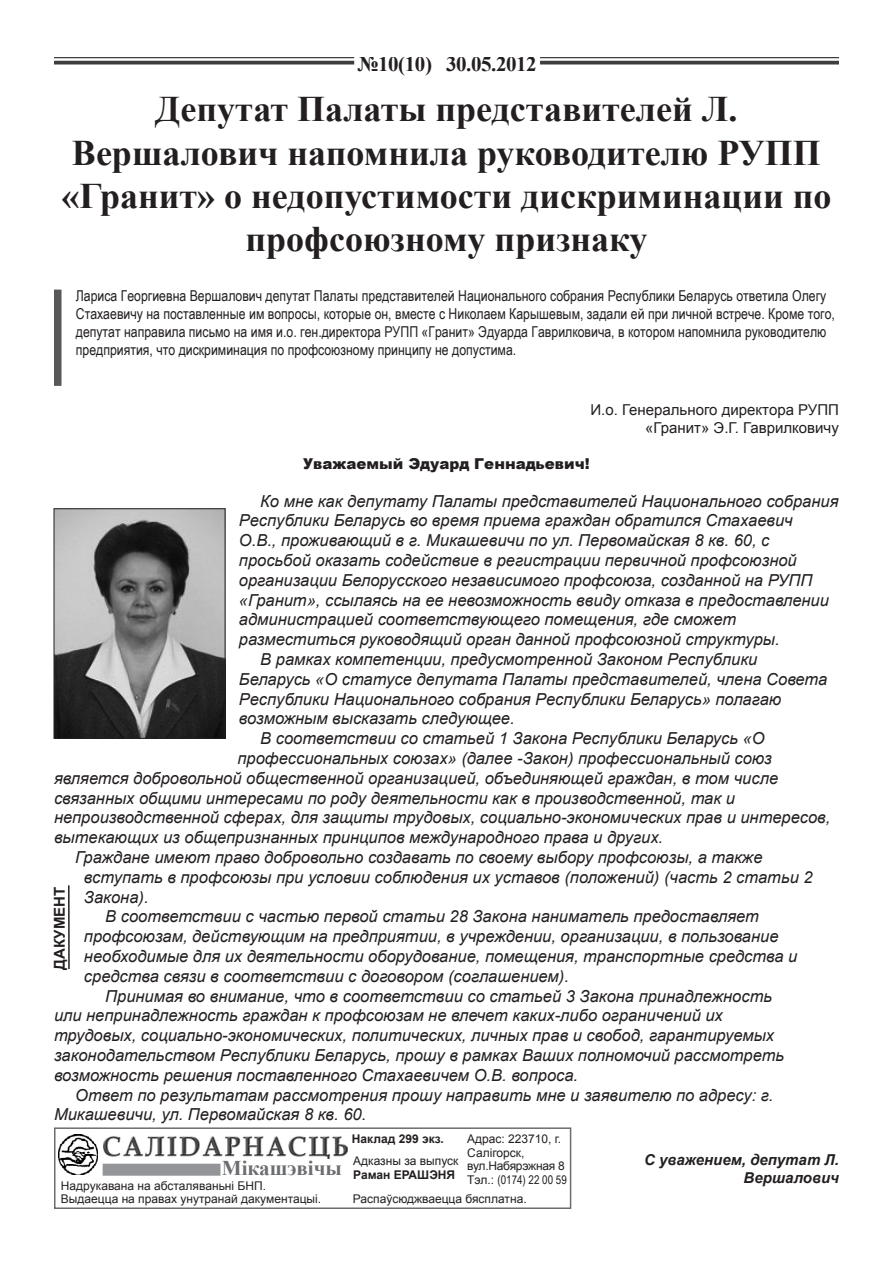
<style>
.page{position:relative;width:893px;height:1263px;background:#fff}
.page>*{position:absolute;margin:0;border:0;box-sizing:border-box;transform-origin:0 0}
.t1{font:700 36px/43.2px "Times New Roman";color:#231f20;text-align:center}
.t2{font:700 21px "Times New Roman";letter-spacing:-.02em;color:#231f20}
.t3{font:700 21px "Times New Roman";color:#6c6d70}
.t4{font:italic 16.5px/19.8px "Arial";color:#231f20}
.t5{font:15px/18px "Arial Narrow";color:#231f20}
.t6{font:15px "Arial";color:#231f20}
.t7{font:italic 700 15px/18px "Arial";color:#231f20;text-align:right}
.t8{font:900 15px "Arial";color:#231f20}
.t9{font:700 15px "Arial";color:#231f20}
.t10{font:12px/13.5px "Arial";color:#231f20}
.t11{font:700 12px "Arial";color:#231f20}
.t12{font:12px "Arial Narrow";color:#231f20}
.t13{font:12px "Arial";letter-spacing:-.02em;color:#231f20}
.s1{font-family:"Arial"}
</style>
<div class="page">
<div style="left:54px;top:1127px;width:517px;height:82px;border:2px solid #6c6d70"></div>
<img style="left:103px;top:1136px;width:244px;height:23px">
<img style="left:59px;top:1134px;width:38px;height:40px">
<div style="left:103px;top:1164px;width:117px;height:12px;background:#939598"></div>
<hr style="left:54px;top:57px;width:785px;height:1px;background:#3e3e3f">
<svg style="left:54px;top:61px;width:785px;height:4px;background:#565657"></svg>
<div style="left:356px;top:56px;width:182px;height:21px;background:#fff"></div>
<div style="left:54px;top:290px;width:8px;height:96px;background:#57585a"></div>
<hr style="left:68px;top:885px;width:2px;height:84px;background:#231f20">
<img style="left:56px;top:510px;width:167px;height:227px">
<div style="left:54px;top:508px;width:171px;height:231px;border:1px solid #231f20"></div>
<p class="t2" style="left:357px;top:50px;width:181px">№10(10) 30.05.2012</p>
<p class="t1" style="left:61px;top:87px;width:772px">Депутат Палаты представителей Л.<br>Вершалович напомнила руководителю РУПП «Гранит» о недопустимости дискриминации по профсоюзному признаку</p>
<p class="t5" style="left:76px;top:286px;width:761px">Лариса Георгиевна Вершалович депутат Палаты представителей Национального собрания Республики Беларусь ответила Олегу Стахаевичу на поставленные им вопросы, которые он, вместе с Николаем Карышевым, задали ей при личной встрече. Кроме того, депутат направила письмо на имя и.о. ген.директора РУПП «Гранит» Эдуарда Гаврилковича, в котором напомнила руководителю предприятия, что дискриминация по профсоюзному принципу не допустима.</p>
<p class="t6" style="left:590px;top:400px;width:250px">И.о. Генерального директора РУПП</p>
<p class="t6" style="left:645px;top:418px;width:195px">«Гранит» Э.Г. Гаврилковичу</p>
<p class="t8" style="left:303px;top:452px;width:288px">Уважаемый Эдуард Геннадьевич!</p>
<p class="t4" style="left:239px;top:491px;width:601px;text-indent:21px">Ко мне как депутату Палаты представителей Национального собрания Республики Беларусь во время приема граждан обратился Стахаевич<br>О.В., проживающий в г. Микашевичи по ул. Первомайская 8 кв. 60, с просьбой оказать содействие в регистрации первичной профсоюзной организации Белорусского независимого профсоюза, созданной на РУПП «Гранит», ссылаясь на ее невозможность ввиду отказа в предоставлении администрацией соответствующего помещения, где сможет разместиться руководящий орган данной профсоюзной структуры.</p>
<p class="t4" style="left:239px;top:649px;width:590px;text-indent:21px">В рамках компетенции, предусмотренной Законом Республики Беларусь «О статусе депутата Палаты представителей, члена Совета Республики Национального собрания Республики Беларусь» полагаю возможным высказать следующее.</p>
<p class="t4" style="left:260px;top:729px;width:506px">В соответствии со статьей 1 Закона Республики Беларусь «О</p>
<p class="t4" style="left:237px;top:748px;width:536px">профессиональных союзах» (далее -Закон) профессиональный союз</p>
<p class="t4" style="left:54px;top:768px;width:726px">является добровольной общественной организацией, объединяющей граждан, в том числе</p>
<p class="t4" style="left:54px;top:788px;width:682px">связанных общими интересами по роду деятельности как в производственной, так и</p>
<p class="t4" style="left:54px;top:808px;width:778px">непроизводственной сферах, для защиты трудовых, социально-экономических прав и интересов,</p>
<p class="t4" style="left:54px;top:828px;width:611px">вытекающих из общепризнанных принципов международного права и других.</p>
<p class="t4" style="left:84px;top:847px;width:730px;text-indent:-9px">Граждане имеют право добровольно создавать по своему выбору профсоюзы, а также вступать в профсоюзы при условии соблюдения их уставов (положений) (часть 2 статьи 2<br>Закона).</p>
<p class="t4" style="left:84px;top:907px;width:715px;text-indent:21px">В соответствии с частью первой статьи 28 Закона наниматель предоставляет профсоюзам, действующим на предприятии, в учреждении, организации, в пользование необходимые для их деятельности оборудование, помещения, транспортные средства и средства связи в соответствии с договором (соглашением).</p>
<p class="t4" style="left:54px;top:986px;width:732px;text-indent:51px">Принимая во внимание, что в соответствии со статьей 3 Закона принадлежность или непринадлежность граждан к профсоюзам не влечет каких-либо ограничений их трудовых, социально-экономических, политических, личных прав и свобод, гарантируемых законодательством Республики Беларусь, прошу в рамках Ваших полномочий рассмотреть возможность решения поставленного Стахаевичем О.В. вопроса.</p>
<p class="t4" style="left:54px;top:1085px;width:721px;text-indent:21px">Ответ по результатам рассмотрения прошу направить мне и заявителю по адресу: г.<br>Микашевичи, ул. Первомайская 8 кв. 60.</p>
<p class="t9" style="left:50px;top:969px;width:84px;rotate:-90deg">ДАКУМЕНТ</p>
<p class="t3" style="left:222px;top:1153px;width:122px">Мікашэвічы</p>
<p class="t10" style="left:61px;top:1179px;width:262px">Надрукавана на абсталяваньні БНП.<br>Выдаецца на правах унутранай дакументацыі.</p>
<p class="t11" style="left:352px;top:1131px;width:94px">Наклад 299 экз.</p>
<p class="t10" style="left:467px;top:1132px;width:95px">Адрас: 223710, г.<br>Салігорск,</p>
<p class="t13" style="left:467px;top:1158px;width:99px">вул.Набярэжная 8</p>
<p class="t12" style="left:467px;top:1170px;width:101px"><span class="s1">Тэл.:</span> (0174) 22 00 59</p>
<p class="t10" style="left:353px;top:1192px;width:175px">Распаўсюджваецца бясплатна.</p>
<p class="t10" style="left:353px;top:1154px;width:107px">Адказны за выпуск</p>
<p class="t11" style="left:353px;top:1167px;width:104px">Раман ЕРАШЭНЯ</p>
<p class="t7" style="left:644px;top:1152px;width:196px">С уважением, депутат Л.<br>Вершалович</p>
</div>
